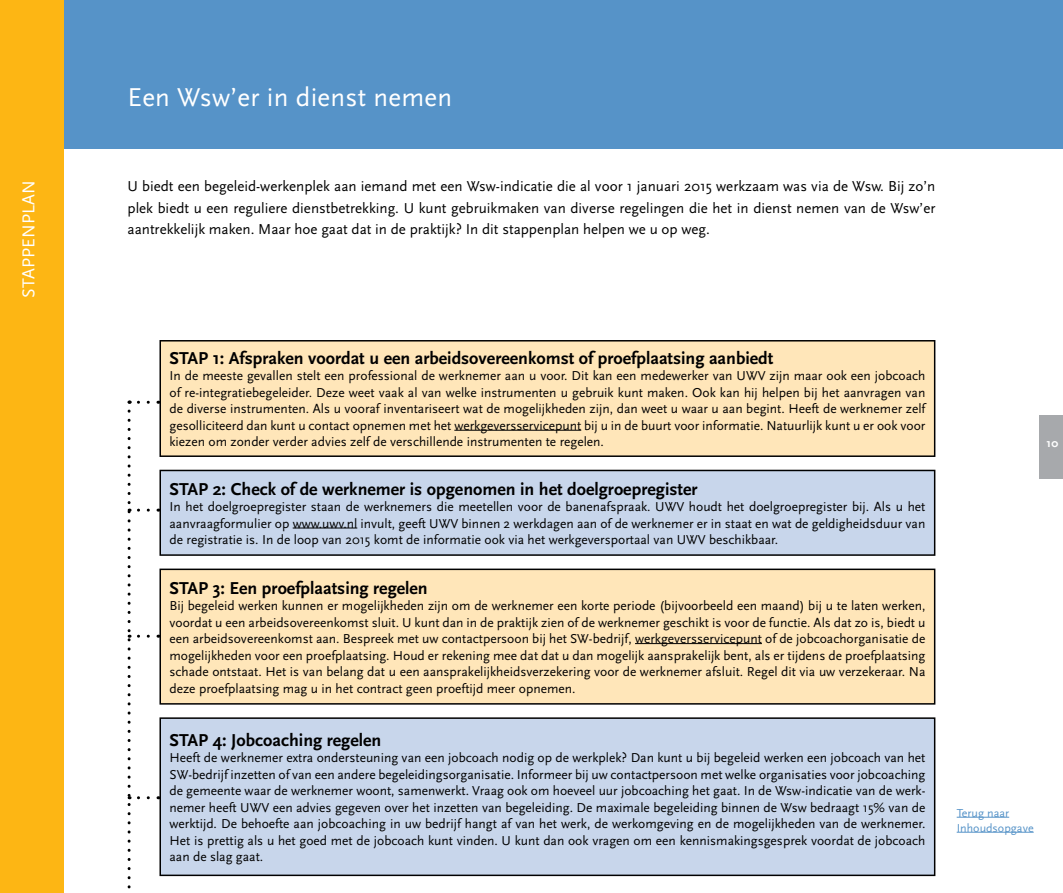
<style>
.page{position:relative;width:1063px;height:893px;background:#fff}
.page>*{position:absolute;margin:0;border:0;box-sizing:border-box;transform-origin:0 0}
.t1{font:27px "Scala Sans";letter-spacing:.01em;color:#fff}
.t2{font:700 18px "Scala Sans";color:#000}
.t3{font:18px "Scala Sans";letter-spacing:.01em;color:#fff}
.t4{font:15px/21.3px "Scala Sans";color:#000;text-align:justify}
.t5{font:13.5px/16.5px "Scala Sans";color:#000;text-align:justify}
.t6{font:12px/15px "Scala Sans";color:#5693c8}
.t7{font:700 12px "Scala Sans";color:#fff}
</style>
<div class="page">
<div style="left:1040px;top:415px;width:23px;height:63px;background:#a7a9ac"></div>
<div style="left:0;top:0;width:1063px;height:149px;background:#5693c8"></div>
<div style="left:0;top:0;width:64px;height:893px;background:#fdb614"></div>
<div style="left:160px;top:341px;width:775px;height:115px;background:#ffe6b9"></div>
<hr style="left:454px;top:430px;width:127px;height:1px;background:#000">
<div style="left:159px;top:340px;width:776px;height:117px;border:2px solid #000"></div>
<div style="left:160px;top:470px;width:775px;height:85px;background:#c8d6eb"></div>
<hr style="left:293px;top:528px;width:64px;height:1px;background:#000">
<div style="left:159px;top:470px;width:776px;height:86px;border:2px solid #000"></div>
<div style="left:160px;top:569px;width:775px;height:135px;background:#ffe6b9"></div>
<hr style="left:635px;top:643px;width:127px;height:1px;background:#000">
<div style="left:159px;top:569px;width:776px;height:136px;border:2px solid #000"></div>
<div style="left:160px;top:718px;width:775px;height:157px;background:#c8d6eb"></div>
<div style="left:159px;top:717px;width:776px;height:159px;border:2px solid #000"></div>
<svg style="left:129px;top:401px;width:19px;height:3px"></svg>
<svg style="left:128px;top:411px;width:20px;height:478px"></svg>
<hr style="left:957px;top:817px;width:52px;height:1px;background:#5693c8">
<hr style="left:957px;top:832px;width:77px;height:1px;background:#5693c8">
<h2 class="t3" style="left:19px;top:298px;width:119px;rotate:-90deg">Stappenplan</h2>
<h1 class="t1" style="left:128px;top:83px;width:326px">Een Wsw’er in dienst nemen</h1>
<p class="t4" style="left:128px;top:176px;width:809px">U biedt een begeleid-werkenplek aan iemand met een Wsw-indicatie die al voor 1 januari 2015 werkzaam was via de Wsw. Bij zo’n plek biedt u een reguliere dienstbetrekking. U kunt gebruikmaken van diverse regelingen die het in dienst nemen van de Wsw’er aantrekkelijk maken. Maar hoe gaat dat in de praktijk? I n dit stappenplan helpen we u op weg.</p>
<h2 class="t2" style="left:169px;top:348px;width:605px">STAP 1: Afspraken voordat u een arbeidsovereenkomst of proefplaatsing aanbiedt</h2>
<p class="t5" style="left:169px;top:368px;width:757px">I n de meeste gevallen stelt een professional de werknemer aan u voor. Dit kan een medewerker van UWV zijn maar ook een jobcoach of re-integratiebegeleider. Deze weet vaak al van welke instrumenten u gebruik kunt maken. Ook kan hij helpen bij het aanvragen van de diverse instrumenten. Als u vooraf inventariseert wat de mogelijkheden zijn, dan weet u waar u aan begint. H eeft de werknemer zelf gesolliciteerd dan kunt u contact opnemen met het werkgeversservicepunt bij u in de buurt voor informatie. N atuurlijk kunt u er ook voor kiezen om zonder verder advies zelf de verschillende instrumenten te regelen.</p>
<h2 class="t2" style="left:169px;top:479px;width:530px">STAP 2: Check of de werknemer is opgenomen in het doelgroepregister</h2>
<p class="t5" style="left:169px;top:499px;width:757px">I n het doelgroepregister staan de werknemers die meetellen voor de banenafspraak. UWV houdt het doelgroepregister bij. Als u het aanvraagformulier op www.uwv.nl invult, geeft UWV binnen 2 werkdagen aan of de werknemer er in staat en wat de geldigheidsduur van de registratie is. I n de loop van 2015 komt de informatie ook via het werkgeversportaal van UWV beschikbaar.</p>
<h2 class="t2" style="left:169px;top:578px;width:260px">STAP 3: Een proefplaatsing regelen</h2>
<p class="t5" style="left:169px;top:598px;width:757px">Bij begeleid werken kunnen er mogelijkheden zijn om de werknemer een korte periode (bijvoorbeeld een maand) bij u te laten werken, voordat u een arbeidsovereenkomst sluit. U kunt dan in de praktijk zien of de werknemer geschikt is voor de functie. Als dat zo is, biedt u een arbeidsovereenkomst aan. Bespreek met uw contactpersoon bij het SW-bedrijf, werkgeversservicepunt of de jobcoachorganisatie de mogelijkheden voor een proefplaatsing. Houd er rekening mee dat dat u dan mogelijk aansprakelijk bent, als er tijdens de proefplaatsing schade ontstaat. H et is van belang dat u een aansprakelijkheidsverzekering voor de werknemer afsluit. Regel dit via uw verzekeraar. N a deze proefplaatsing mag u in het contract geen proeftijd meer opnemen.</p>
<h2 class="t2" style="left:169px;top:730px;width:213px">STAP 4: Jobcoaching regelen</h2>
<p class="t5" style="left:169px;top:750px;width:757px">H eeft de werknemer extra ondersteuning van een jobcoach nodig op de werkplek? Dan kunt u bij begeleid werken een jobcoach van het SW-bedrijf inzetten of van een andere begeleidingsorganisatie. I nformeer bij uw contactpersoon met welke organisaties voor jobcoaching de gemeente waar de werknemer woont, samenwerkt. Vraag ook om hoeveel uur jobcoaching het gaat. I n de Wsw-indicatie van de werk&shy;nemer heeft UWV een advies gegeven over het inzetten van begeleiding. De maximale begeleiding binnen de Wsw bedraagt 15% van de werktijd. De behoefte aan jobcoaching in uw bedrijf hangt af van het werk, de werkomgeving en de mogelijkheden van de werknemer.<br>H et is prettig als u het goed met de jobcoach kunt vinden. U kunt dan ook vragen om een kennismakingsgesprek voordat de jobcoach aan de slag gaat.</p>
<p class="t7" style="left:1046px;top:436px;width:13px">10</p>
<p class="t6" style="left:957px;top:806px;width:78px">Terug naar<br>I nhoudsopgave</p>
</div>
